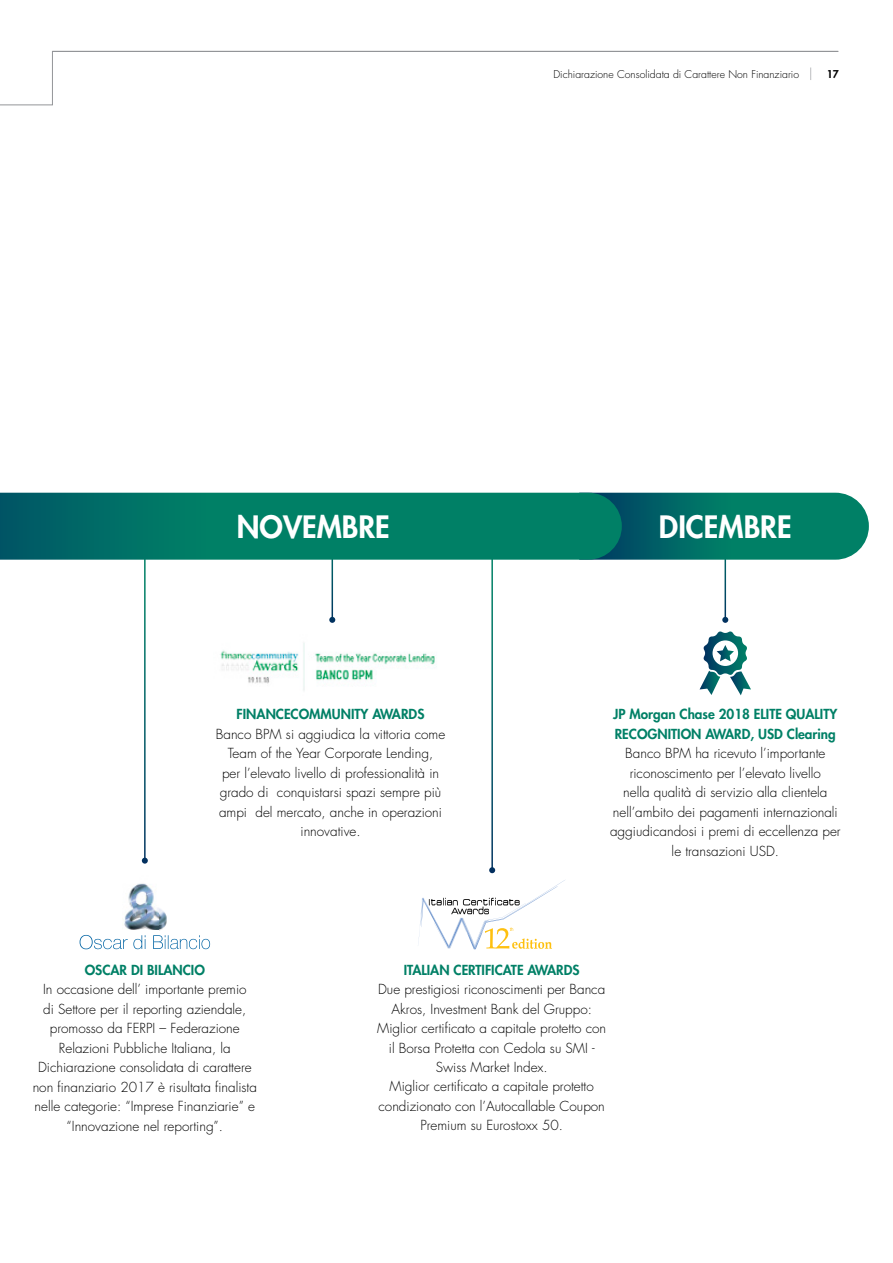
<style>
.page{position:relative;width:893px;height:1263px;background:#fff}
.page>*{position:absolute;margin:0;border:0;box-sizing:border-box;transform-origin:0 0}
.t1{font:800 30px "Futura";color:#fff}
.t2{font:300 13.5px/19.5px "Futura";color:#000;text-align:center}
.t3{font:800 13.5px "Futura";color:#008066}
.t4{font:300 10.5px "Futura";color:#000}
.t5{font:800 10.5px "Futura";color:#000}
</style>
<div class="page">
<hr style="left:52px;top:51px;width:786px;height:1px;background:#939598">
<svg style="left:810px;top:67px;width:1px;height:13px"></svg>
<svg style="left:489px;top:867px;width:6px;height:6px"></svg>
<svg style="left:329px;top:617px;width:6px;height:6px"></svg>
<svg style="left:722px;top:617px;width:6px;height:6px"></svg>
<svg style="left:142px;top:858px;width:6px;height:6px"></svg>
<svg style="left:0;top:493px;width:869px;height:67px;background:#037967"></svg>
<img style="left:220px;top:643px;width:217px;height:48px">
<svg style="left:700px;top:631px;width:51px;height:64px"></svg>
<svg style="left:418px;top:880px;width:147px;height:69px"></svg>
<img style="left:122px;top:883px;width:45px;height:48px">
<svg style="left:80px;top:935px;width:130px;height:14px"></svg>
<p class="t4" style="left:553px;top:67px;width:247px">Dichiarazione Consolidata di Carattere Non Finanziario</p>
<p class="t5" style="left:827px;top:67px;width:14px">17</p>
<h1 class="t1" style="left:237px;top:507px;width:155px">NOVEMBRE</h1>
<h1 class="t1" style="left:659px;top:507px;width:134px">DICEMBRE</h1>
<p class="t3" style="left:237px;top:705px;width:16px">FINANC</p>
<p class="t3" style="left:284px;top:705px;width:56px">ECOMMUNIT</p>
<p class="t3" style="left:361px;top:705px;width:65px">Y AWARDS</p>
<p class="t2" style="left:216px;top:724px;width:231px">Banco BPM si aggiudica la vittoria come Team of the Year Corporate Lending,<br>per l’elevato livello di professionalità in grado di conquistarsi spazi sempre più ampi del mercato, anche in operazioni innovative.</p>
<p class="t3" style="left:613px;top:705px;width:184px">JP Morgan Chase 2018 ELITE QUA</p>
<p class="t3" style="left:814px;top:705px;width:24px">LITY</p>
<p class="t3" style="left:615px;top:725px;width:51px">RECOGNITION</p>
<p class="t3" style="left:705px;top:725px;width:132px">AWARD, USD Clearing</p>
<p class="t2" style="left:610px;top:744px;width:232px">Banco BPM ha ricevuto l’importante riconoscimento per l’elevato livello<br>nella qualità di servizio alla clientela nell’ambito dei pagamenti internazionali aggiudicandosi i premi di eccellenza per le transazioni USD.</p>
<p class="t3" style="left:85px;top:961px;width:88px">OSCAR DI BILANCIO</p>
<p class="t2" style="left:43px;top:980px;width:205px">I n occasione dell’ importante premio</p>
<p class="t2" style="left:43px;top:999px;width:205px">di Settore per il reporting aziendale,</p>
<p class="t2" style="left:50px;top:1018px;width:89px">promosso da FERPI</p>
<p class="t2" style="left:160px;top:1018px;width:82px">– Federazione</p>
<p class="t2" style="left:59px;top:1038px;width:173px">Relazioni Pubbliche Italiana, la</p>
<p class="t2" style="left:38px;top:1057px;width:215px">Dichiarazione consolidata di carattere</p>
<p class="t2" style="left:33px;top:1077px;width:226px">non finanziario 2017 è risultata finalista</p>
<p class="t2" style="left:35px;top:1096px;width:222px">nelle categorie: “I mprese Finanziarie” e</p>
<p class="t2" style="left:67px;top:1116px;width:158px">“I nnovazione nel reporting”.</p>
<p class="t3" style="left:404px;top:960px;width:32px">ITALIAN</p>
<p class="t3" style="left:454px;top:960px;width:45px">CERTIFICAT</p>
<p class="t3" style="left:517px;top:960px;width:64px">E AWARDS</p>
<p class="t2" style="left:378px;top:979px;width:229px">Due prestigiosi riconoscimenti per Banca</p>
<p class="t2" style="left:392px;top:999px;width:202px">Akros, I nvestment Bank del Gruppo:</p>
<p class="t2" style="left:377px;top:1018px;width:230px">Miglior certificato a capitale protetto con</p>
<p class="t2" style="left:389px;top:1038px;width:185px">il Borsa Protetta con Cedola su SMI</p>
<p class="t2" style="left:592px;top:1038px;width:4px">-</p>
<p class="t2" style="left:379px;top:1057px;width:228px">Swiss Market I ndex.<br>Miglior certificato a capitale protetto condizionato con l’Autocallable Coupon<br>Premium su Eurostoxx 50.</p>
</div>
